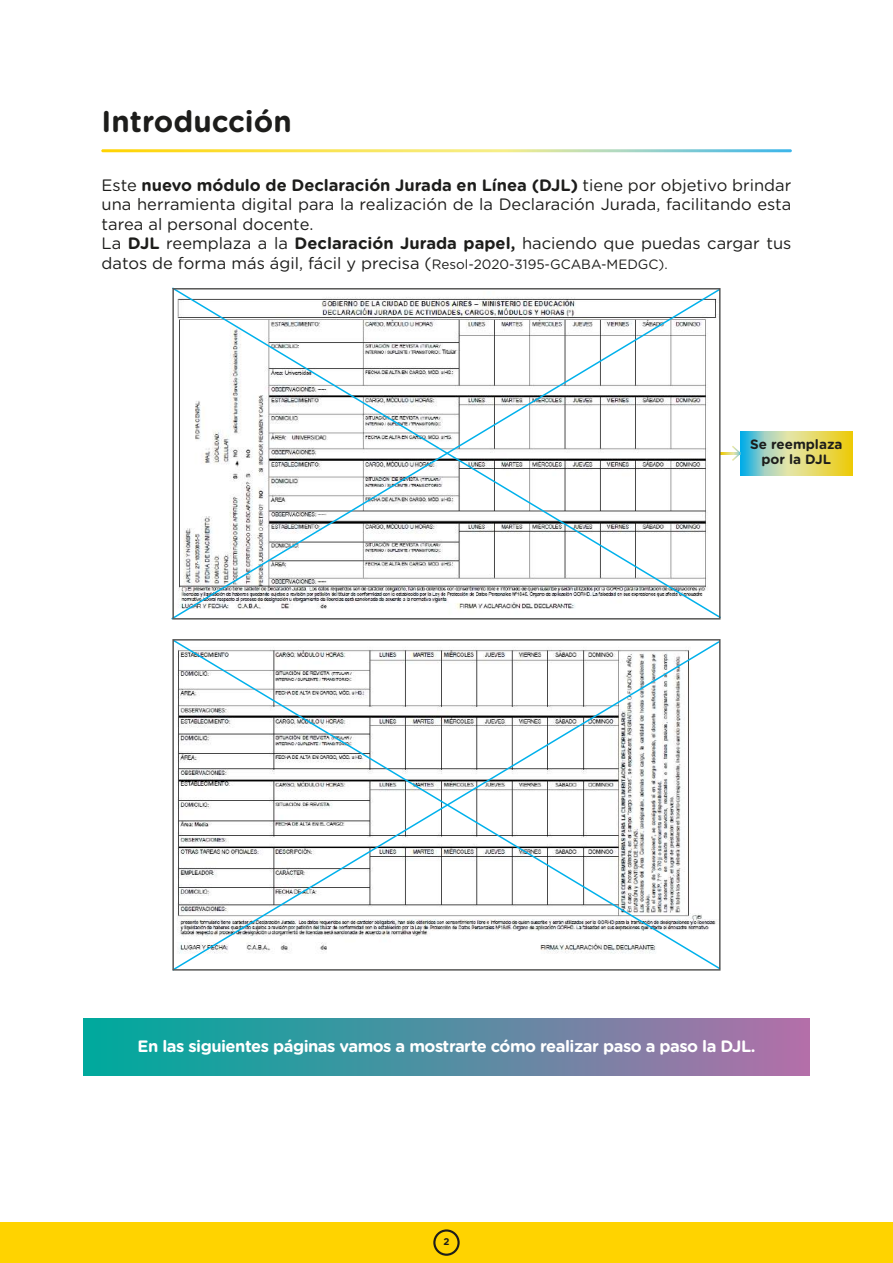
<style>
.page{position:relative;width:893px;height:1263px;background:#fff}
.page>*{position:absolute;margin:0;border:0;box-sizing:border-box;transform-origin:0 0}
.t1{font:700 30px "Gotham Rounded";color:#1d1d1b}
.t2{font:16.5px/19.5px "Gotham Rounded";color:#1d1d1b}
.t3{font:700 16.5px "Gotham Rounded";letter-spacing:-.03em;color:#fff}
.t4{font:700 13.5px/15px "Gotham Rounded";color:#1d1d1b;text-align:center}
.t5{font:700 9.75px "Gotham Rounded";color:#1d1d1b}
.s1{font-weight:700}
.s2{font-size:13.5px}
</style>
<div class="page">
<div style="left:83px;top:1018px;width:726px;height:58px;background:linear-gradient(to right,#00ab9c,#b070a9)"></div>
<div style="left:0;top:1222px;width:893px;height:41px;background:#ffd300"></div>
<div style="left:433px;top:1229px;width:27px;height:27px;border:2px solid #1d1d1b;border-radius:50%"></div>
<svg style="left:101px;top:149px;width:691px;height:3px;background:#d5de87"></svg>
<svg style="left:171px;top:287px;width:547px;height:333px"></svg>
<svg style="left:740px;top:431px;width:112px;height:44px;background:#bed389"></svg>
<svg style="left:721px;top:446px;width:20px;height:15px"></svg>
<svg style="left:175px;top:642px;width:543px;height:326px"></svg>
<div style="left:172px;top:288px;width:549px;height:332px;border:2px solid #575756"></div>
<div style="left:172px;top:639px;width:549px;height:332px;border:2px solid #575756"></div>
<h1 class="t1" style="left:102px;top:99px;width:192px">Introducción</h1>
<p class="t2" style="left:102px;top:174px;width:691px">Este <span class="s1">nuevo módulo de Declaración Jurada en Línea (DJL)</span> tiene por objetivo brindar una herramienta digital para la realización de la Declaración Jurada, facilitando esta tarea al personal docente.<br>La <span class="s1">DJL</span> reemplaza a la <span class="s1">Declaración Jurada papel,</span> haciendo que puedas cargar tus datos de forma más ágil, fácil y precisa (<span class="s2">Resol-2020-3195-GCABA-MEDGC).</span></p>
<p class="t4" style="left:750px;top:437px;width:94px">Se reemplaza por la DJL</p>
<p class="t3" style="left:137px;top:1034px;width:619px">En las siguientes páginas vamos a mostrarte cómo realizar paso a paso la DJL.</p>
<p class="t5" style="left:443px;top:1235px;width:8px">2</p>
</div>
